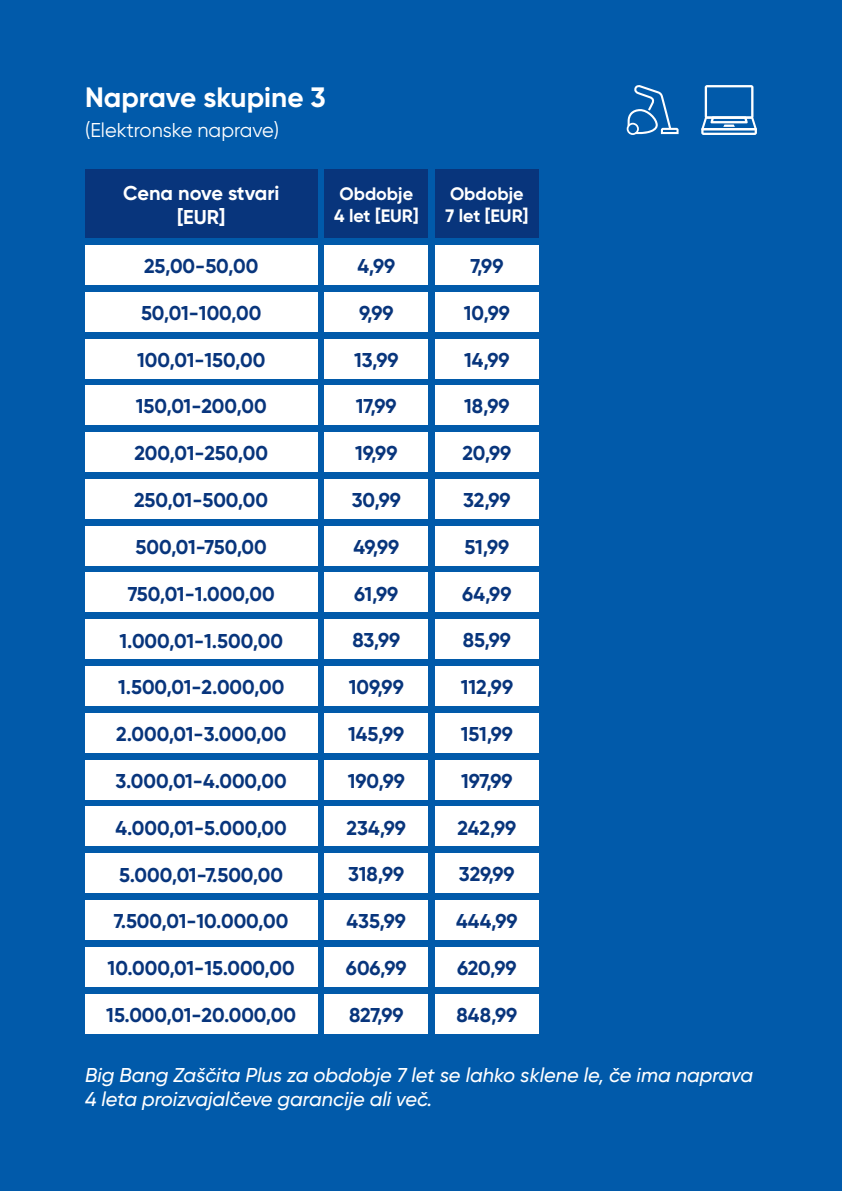
<style>
.page{position:relative;width:842px;height:1191px;background:#015aaa}
.page>*{position:absolute;margin:0;border:0;box-sizing:border-box;transform-origin:0 0}
.t1{font:700 28px "Gilroy";color:#fff}
.t2{font:700 20px "Gilroy";color:#08357c}
.t3{font:italic 500 20px/24px "Gilroy";color:#fff}
.t4{font:20px "Gilroy";color:#fff}
.t5{font:700 20px/24px "Gilroy";color:#fff;text-align:center}
.t6{font:700 18px/21.6px "Gilroy";color:#fff;text-align:center}
</style>
<div class="page">
<div style="left:435px;top:170px;width:104px;height:68px;background:#08357c"></div>
<div style="left:435px;top:245px;width:104px;height:40px;background:#fff"></div>
<div style="left:435px;top:292px;width:104px;height:39px;background:#fff"></div>
<div style="left:435px;top:339px;width:104px;height:39px;background:#fff"></div>
<div style="left:435px;top:385px;width:104px;height:40px;background:#fff"></div>
<div style="left:435px;top:432px;width:104px;height:40px;background:#fff"></div>
<div style="left:435px;top:479px;width:104px;height:40px;background:#fff"></div>
<div style="left:435px;top:526px;width:104px;height:39px;background:#fff"></div>
<div style="left:435px;top:572px;width:104px;height:40px;background:#fff"></div>
<div style="left:435px;top:619px;width:104px;height:40px;background:#fff"></div>
<div style="left:435px;top:666px;width:104px;height:40px;background:#fff"></div>
<div style="left:435px;top:713px;width:104px;height:39px;background:#fff"></div>
<div style="left:435px;top:760px;width:104px;height:39px;background:#fff"></div>
<div style="left:435px;top:806px;width:104px;height:40px;background:#fff"></div>
<div style="left:435px;top:853px;width:104px;height:40px;background:#fff"></div>
<div style="left:435px;top:900px;width:104px;height:40px;background:#fff"></div>
<div style="left:435px;top:947px;width:104px;height:39px;background:#fff"></div>
<div style="left:435px;top:993px;width:104px;height:40px;background:#fff"></div>
<div style="left:325px;top:170px;width:103px;height:68px;background:#08357c"></div>
<div style="left:325px;top:245px;width:103px;height:40px;background:#fff"></div>
<div style="left:325px;top:292px;width:103px;height:39px;background:#fff"></div>
<div style="left:325px;top:339px;width:103px;height:39px;background:#fff"></div>
<div style="left:325px;top:385px;width:103px;height:40px;background:#fff"></div>
<div style="left:325px;top:432px;width:103px;height:40px;background:#fff"></div>
<div style="left:325px;top:479px;width:103px;height:40px;background:#fff"></div>
<div style="left:325px;top:526px;width:103px;height:39px;background:#fff"></div>
<div style="left:325px;top:572px;width:103px;height:40px;background:#fff"></div>
<div style="left:325px;top:619px;width:103px;height:40px;background:#fff"></div>
<div style="left:325px;top:666px;width:103px;height:40px;background:#fff"></div>
<div style="left:325px;top:713px;width:103px;height:39px;background:#fff"></div>
<div style="left:325px;top:760px;width:103px;height:39px;background:#fff"></div>
<div style="left:325px;top:806px;width:103px;height:40px;background:#fff"></div>
<div style="left:325px;top:853px;width:103px;height:40px;background:#fff"></div>
<div style="left:325px;top:900px;width:103px;height:40px;background:#fff"></div>
<div style="left:325px;top:947px;width:103px;height:39px;background:#fff"></div>
<div style="left:325px;top:993px;width:103px;height:40px;background:#fff"></div>
<div style="left:85px;top:170px;width:232px;height:68px;background:#08357c"></div>
<div style="left:85px;top:245px;width:232px;height:40px;background:#fff"></div>
<div style="left:85px;top:292px;width:232px;height:39px;background:#fff"></div>
<div style="left:85px;top:339px;width:232px;height:39px;background:#fff"></div>
<div style="left:85px;top:385px;width:232px;height:40px;background:#fff"></div>
<div style="left:85px;top:432px;width:232px;height:40px;background:#fff"></div>
<div style="left:85px;top:479px;width:232px;height:40px;background:#fff"></div>
<div style="left:85px;top:526px;width:232px;height:39px;background:#fff"></div>
<div style="left:85px;top:572px;width:232px;height:40px;background:#fff"></div>
<div style="left:85px;top:619px;width:232px;height:40px;background:#fff"></div>
<div style="left:85px;top:666px;width:232px;height:40px;background:#fff"></div>
<div style="left:85px;top:713px;width:232px;height:39px;background:#fff"></div>
<div style="left:85px;top:760px;width:232px;height:39px;background:#fff"></div>
<div style="left:85px;top:806px;width:232px;height:40px;background:#fff"></div>
<div style="left:85px;top:853px;width:232px;height:40px;background:#fff"></div>
<div style="left:85px;top:900px;width:232px;height:40px;background:#fff"></div>
<div style="left:85px;top:947px;width:232px;height:39px;background:#fff"></div>
<div style="left:85px;top:993px;width:232px;height:40px;background:#fff"></div>
<svg style="left:701px;top:85px;width:56px;height:50px"></svg>
<svg style="left:627px;top:85px;width:52px;height:50px"></svg>
<h1 class="t1" style="left:85px;top:80px;width:242px">Naprave skupine 3</h1>
<p class="t4" style="left:85px;top:118px;width:196px">(Elektronske naprave)</p>
<p class="t5" style="left:123px;top:181px;width:158px">Cena nove stvari [EUR]</p>
<p class="t2" style="left:144px;top:253px;width:116px">25,00-50,00</p>
<p class="t2" style="left:141px;top:300px;width:122px">50,01-100,00</p>
<p class="t2" style="left:137px;top:347px;width:130px">100,01-150,00</p>
<p class="t2" style="left:136px;top:394px;width:132px">150,01-200,00</p>
<p class="t2" style="left:135px;top:440px;width:135px">200,01-250,00</p>
<p class="t2" style="left:134px;top:487px;width:135px">250,01-500,00</p>
<p class="t2" style="left:136px;top:534px;width:133px">500,01-750,00</p>
<p class="t2" style="left:128px;top:581px;width:148px">750,01-1.000,00</p>
<p class="t2" style="left:120px;top:628px;width:165px">1.000,01-1.500,00</p>
<p class="t2" style="left:118px;top:675px;width:168px">1.500,01-2.000,00</p>
<p class="t2" style="left:116px;top:721px;width:172px">2.000,01-3.000,00</p>
<p class="t2" style="left:116px;top:768px;width:173px">3.000,01-4.000,00</p>
<p class="t2" style="left:116px;top:815px;width:173px">4.000,01-5.000,00</p>
<p class="t2" style="left:119px;top:862px;width:165px">5.000,01-7.500,00</p>
<p class="t2" style="left:114px;top:908px;width:176px">7.500,01-10.000,00</p>
<p class="t2" style="left:108px;top:955px;width:189px">10.000,01-15.000,00</p>
<p class="t2" style="left:106px;top:1002px;width:191px">15.000,01-20.000,00</p>
<p class="t6" style="left:334px;top:183px;width:86px">Obdobje<br>4 let [EUR]</p>
<p class="t6" style="left:445px;top:183px;width:84px;text-align:left">Obdobje<br>7 let [EUR]</p>
<p class="t2" style="left:357px;top:253px;width:39px">4,99</p>
<p class="t2" style="left:359px;top:300px;width:36px">9,99</p>
<p class="t2" style="left:354px;top:347px;width:46px">13,99</p>
<p class="t2" style="left:356px;top:394px;width:42px">17,99</p>
<p class="t2" style="left:355px;top:441px;width:44px">19,99</p>
<p class="t2" style="left:470px;top:253px;width:35px">7,99</p>
<p class="t2" style="left:464px;top:300px;width:48px">10,99</p>
<p class="t2" style="left:464px;top:347px;width:47px">14,99</p>
<p class="t2" style="left:464px;top:394px;width:47px">18,99</p>
<p class="t2" style="left:462px;top:441px;width:50px">20,99</p>
<p class="t2" style="left:352px;top:487px;width:51px">30,99</p>
<p class="t2" style="left:463px;top:487px;width:49px">32,99</p>
<p class="t2" style="left:353px;top:534px;width:47px">49,99</p>
<p class="t2" style="left:465px;top:534px;width:46px">51,99</p>
<p class="t2" style="left:354px;top:581px;width:46px">61,99</p>
<p class="t2" style="left:462px;top:581px;width:51px">64,99</p>
<p class="t2" style="left:352px;top:628px;width:49px">83,99</p>
<p class="t2" style="left:463px;top:628px;width:50px">85,99</p>
<p class="t2" style="left:349px;top:674px;width:56px">109,99</p>
<p class="t2" style="left:461px;top:674px;width:54px">112,99</p>
<p class="t2" style="left:348px;top:721px;width:58px">145,99</p>
<p class="t2" style="left:461px;top:721px;width:54px">151,99</p>
<p class="t2" style="left:348px;top:768px;width:59px">190,99</p>
<p class="t2" style="left:461px;top:768px;width:53px">197,99</p>
<p class="t2" style="left:347px;top:815px;width:61px">234,99</p>
<p class="t2" style="left:348px;top:862px;width:57px">318,99</p>
<p class="t2" style="left:347px;top:908px;width:61px">435,99</p>
<p class="t2" style="left:346px;top:955px;width:62px">606,99</p>
<p class="t2" style="left:349px;top:1002px;width:56px">827,99</p>
<p class="t2" style="left:457px;top:815px;width:60px">242,99</p>
<p class="t2" style="left:459px;top:862px;width:57px">329,99</p>
<p class="t2" style="left:456px;top:908px;width:63px">444,99</p>
<p class="t2" style="left:457px;top:955px;width:61px">620,99</p>
<p class="t2" style="left:456px;top:1002px;width:62px">848,99</p>
<p class="t3" style="left:85px;top:1062px;width:669px">Big Bang Zaščita Plus za obdobje 7 let se lahko sklene le, če ima naprava<br>4 leta proizvajalčeve garancije ali več.</p>
</div>
